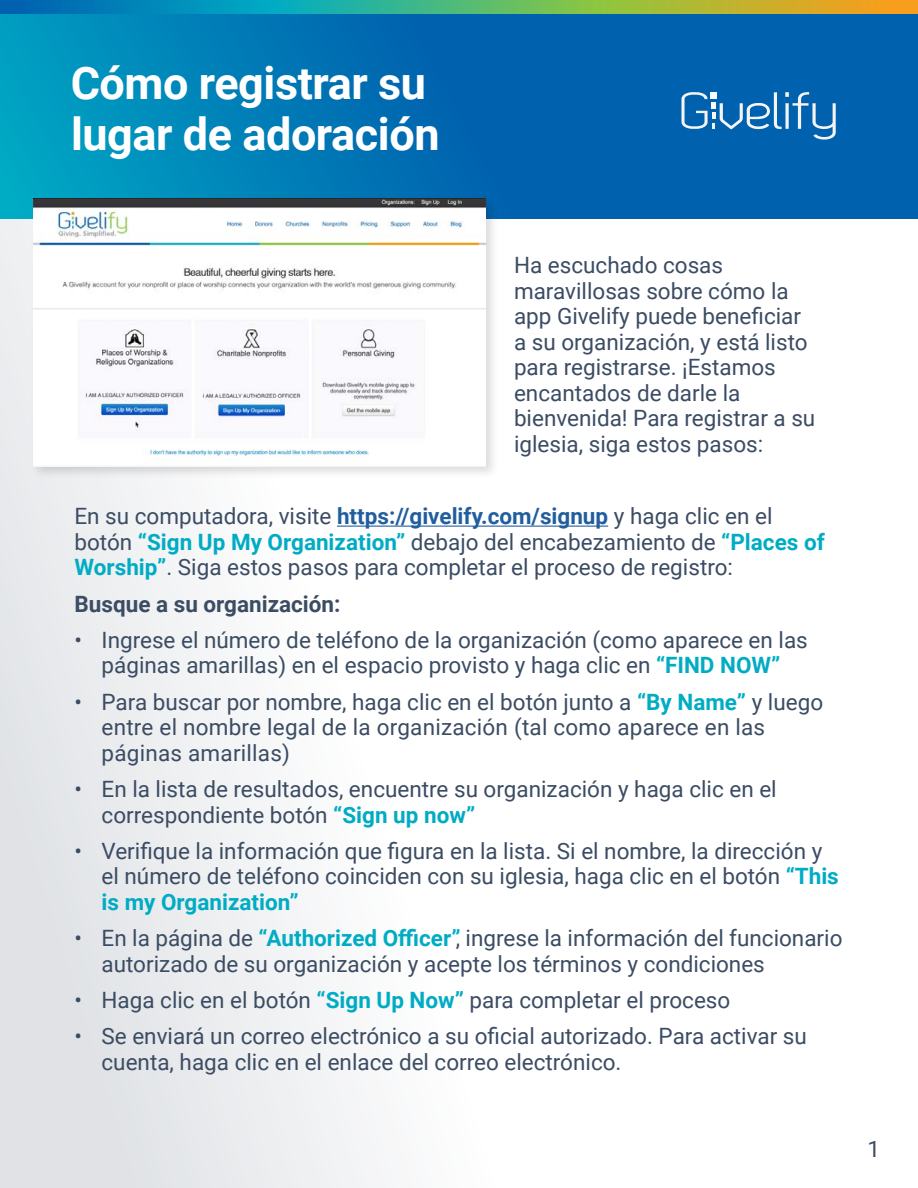
<style>
.page{position:relative;width:918px;height:1188px;background:#fff}
.page>*{position:absolute;margin:0;border:0;box-sizing:border-box;transform-origin:0 0}
.t1{font:700 45px/51.2px "Roboto";letter-spacing:-.01em;color:#fff}
.t2{font:22.5px/25.5px "Roboto";color:#3b4c63}
.t3{font:700 22.5px "Roboto";color:#3b4c63}
.s1{font-weight:700;color:#215e9e}
.s2{font-weight:700;color:#00acc4}
</style>
<div class="page">
<div style="left:0;top:164px;width:532px;height:1024px;background:linear-gradient(to right,#e2e4e8,#fff)"></div>
<svg style="left:0;top:14px;width:918px;height:204px;background:#0071b3"></svg>
<hr style="left:337px;top:526px;width:271px;height:1px;background:#215e9e">
<svg style="left:0;top:0;width:918px;height:13px;background:#5ea574"></svg>
<svg style="left:681px;top:92px;width:155px;height:48px;background:#307ebc"></svg>
<div style="left:30px;top:195px;width:469px;height:285px;background:#000;opacity:.14"></div>
<img style="left:34px;top:199px;width:452px;height:268px">
<h1 class="t1" style="left:71px;top:56px;width:370px">Cómo registrar su lugar de adoración</h1>
<p class="t2" style="left:514px;top:252px;width:303px">Ha escuchado cosas maravillosas sobre cómo la app Givelify puede beneficiar a su organización, y está listo para registrarse. ¡Estamos encantados de darle la bienvenida! Para registrar a su iglesia, siga estos pasos:</p>
<p class="t2" style="left:75px;top:503px;width:752px">En su computadora, visite <span class="s1">https://givelify.com/signup</span> y haga clic en el botón <span class="s2">“Sign Up My Organization”</span> debajo del encabezamiento de <span class="s2">“Places of<br>Worship”</span>. Siga estos pasos para completar el proceso de registro:</p>
<p class="t3" style="left:75px;top:588px;width:268px">Busque a su organización:</p>
<p class="t2" style="left:75px;top:626px;width:735px;text-align:center">• Ingrese el número de teléfono de la organización (como aparece en las páginas amarillas) en el espacio provisto y haga clic en <span class="s2">“FIND NOW”</span></p>
<p class="t2" style="left:102px;top:688px;width:723px;text-indent:-27px">• Para buscar por nombre, haga clic en el botón junto a <span class="s2">“By Name”</span> y luego entre el nombre legal de la organización (tal como aparece en las páginas amarillas)</p>
<p class="t2" style="left:102px;top:775px;width:677px;text-indent:-27px">• En la lista de resultados, encuentre su organización y haga clic en el correspondiente botón <span class="s2">“Sign up now”</span></p>
<p class="t2" style="left:102px;top:837px;width:739px;text-indent:-27px">• Verifique la información que figura en la lista. Si el nombre, la dirección y el número de teléfono coinciden con su iglesia, haga clic en el botón <span class="s2">“This is my Organization”</span></p>
<p class="t2" style="left:102px;top:925px;width:742px;text-indent:-27px">• En la página de <span class="s2">“Authorized Officer”</span>, ingrese la información del funcionario autorizado de su organización y acepte los términos y condiciones</p>
<p class="t2" style="left:75px;top:986px;width:657px">• Haga clic en el botón <span class="s2">“Sign Up Now”</span> para completar el proceso</p>
<p class="t2" style="left:102px;top:1023px;width:707px;text-indent:-27px">• Se enviará un correo electrónico a su oficial autorizado. Para activar su cuenta, haga clic en el enlace del correo electrónico.</p>
<p class="t2" style="left:868px;top:1136px;width:14px">1</p>
</div>
